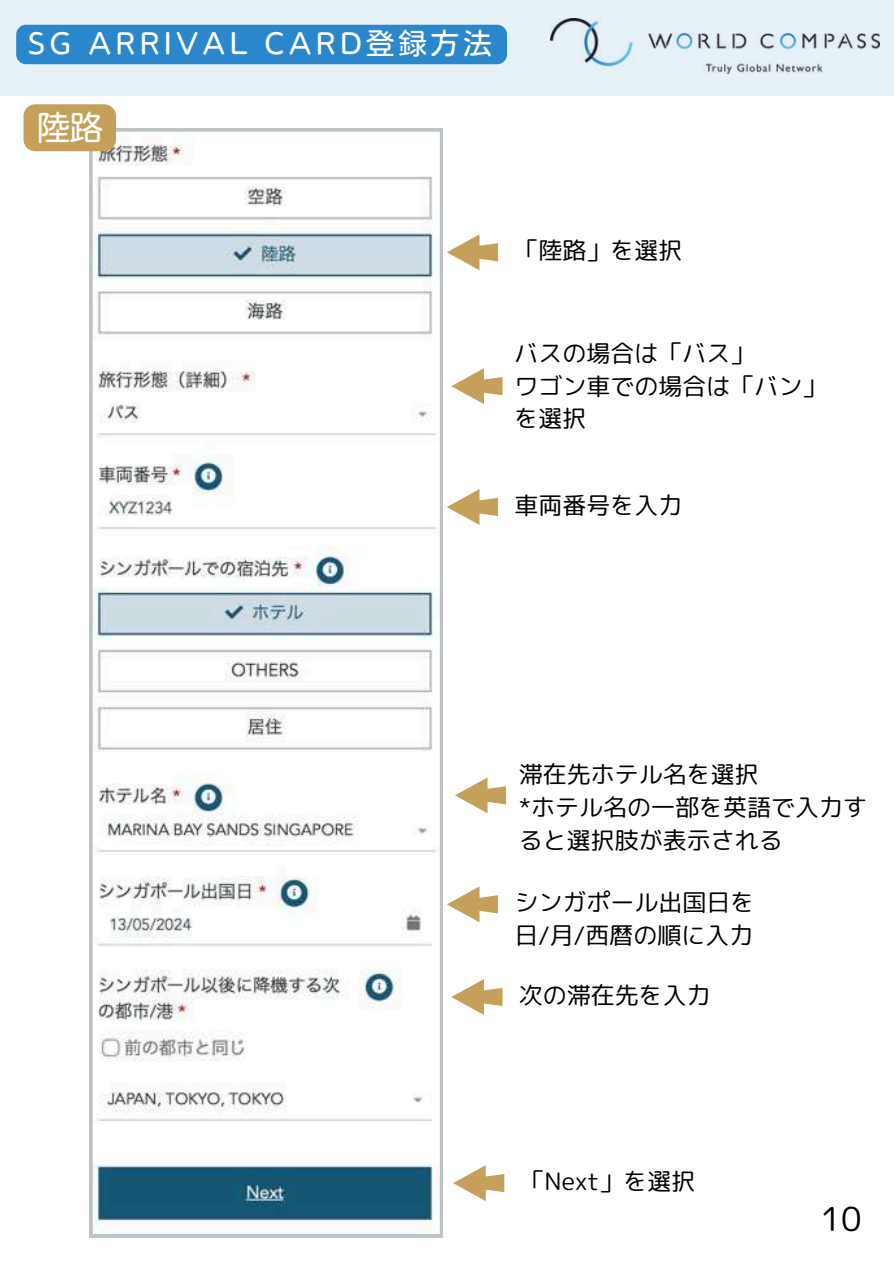
<style>
.page{position:relative;width:894px;height:1264px;background:#fff}
.page>*{position:absolute;margin:0;border:0;box-sizing:border-box;transform-origin:0 0}
.t1{font:33px "Nud Motoya Maru Std W3";color:#fff}
.t2{font:33px "rounded mplus 1 p regular";color:#000}
.t3{font:28.35px "Nud Motoya Maru Std W3";letter-spacing:.14em;color:#fff}
.t4{font:24px/32.7px "rounded mplus 1 p regular";color:#000}
</style>
<div class="page">
<div style="left:0;top:0;width:893px;height:96px;background:#e6f1f8"></div>
<img style="left:550px;top:19px;width:328px;height:55px">
<div style="left:16px;top:25px;width:491px;height:39px;background:#2a87cc;border-radius:10px"></div>
<svg style="left:89px;top:128px;width:354px;height:1108px"></svg>
<svg style="left:447px;top:234px;width:51px;height:36px"></svg>
<svg style="left:451px;top:368px;width:51px;height:36px"></svg>
<svg style="left:447px;top:489px;width:51px;height:36px"></svg>
<svg style="left:455px;top:777px;width:51px;height:36px"></svg>
<svg style="left:447px;top:886px;width:51px;height:36px"></svg>
<svg style="left:451px;top:979px;width:51px;height:36px"></svg>
<svg style="left:453px;top:1165px;width:51px;height:35px"></svg>
<div style="left:23px;top:104px;width:93px;height:47px;background:#c5a05a;border-radius:12px"></div>
<p class="t3" style="left:28px;top:29px;width:465px">SG ARRIVAL CARD登録方法</p>
<h1 class="t1" style="left:37px;top:111px;width:67px">陸路</h1>
<p class="t4" style="left:514px;top:233px;width:169px">「陸路」を選択</p>
<p class="t4" style="left:514px;top:336px;width:313px">バスの場合は「バス」<br>ワゴン車での場合は「バン」を選択</p>
<p class="t4" style="left:514px;top:488px;width:169px">車両番号を入力</p>
<p class="t4" style="left:518px;top:758px;width:350px">滞在先ホテル名を選択<br>*ホテル名の一部を英語で入力すると選択肢が表示される</p>
<p class="t4" style="left:514px;top:885px;width:241px">シンガポール出国日を日/月/西暦の順に入力</p>
<p class="t4" style="left:518px;top:978px;width:193px">次の滞在先を入力</p>
<p class="t4" style="left:520px;top:1164px;width:176px">「Next」を選択</p>
<h1 class="t2" style="left:820px;top:1195px;width:42px">10</h1>
</div>
